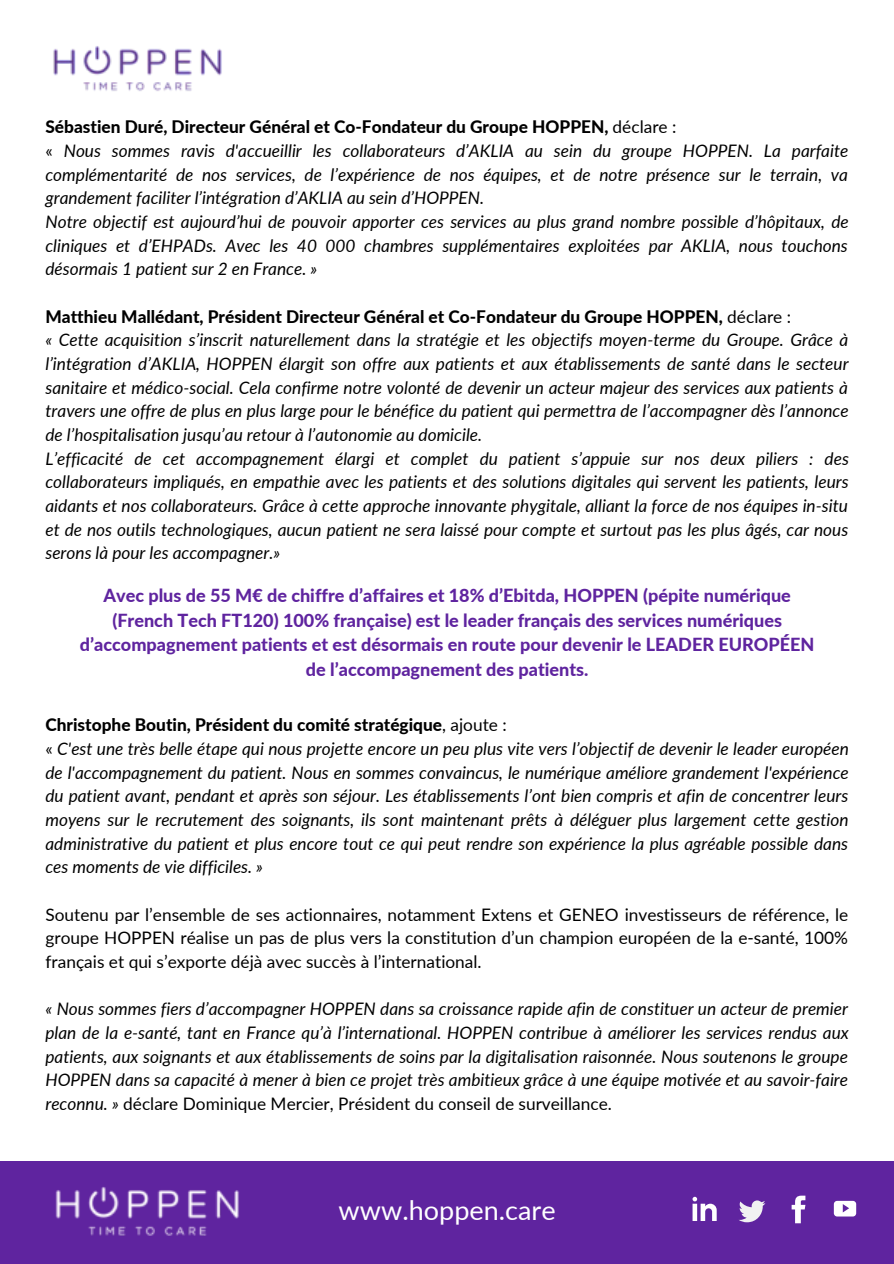
<style>
.page{position:relative;width:894px;height:1264px;background:#fff}
.page>*{position:absolute;margin:0;border:0;box-sizing:border-box;transform-origin:0 0}
.t1{font:27px "Lato";color:#fff}
.t2{font:800 18px/24.8px "Lato";color:#5f249f;text-align:center}
.t3{font:italic 17.25px/23.7px "Lato";color:#000}
.t4{font:17.25px/23.7px "Lato";color:#000;text-align:justify}
.s1{font-weight:800;font-style:normal}
.s2{font-style:normal}
</style>
<div class="page">
<img style="left:53px;top:46px;width:169px;height:45px">
<div style="left:0;top:1161px;width:893px;height:102px;background:#5f249f"></div>
<img style="left:55px;top:1186px;width:184px;height:50px">
<svg style="left:739px;top:1200px;width:26px;height:22px"></svg>
<svg style="left:692px;top:1196px;width:25px;height:25px"></svg>
<svg style="left:791px;top:1195px;width:15px;height:29px"></svg>
<svg style="left:833px;top:1200px;width:24px;height:17px"></svg>
<p class="t3" style="left:45px;top:115px;width:804px"><span class="s1">Sébastien Duré, Directeur Général et Co-Fondateur du Groupe HOPPEN,</span> <span class="s2">déclare :<br>«</span> Nous sommes ravis d'accueillir les collaborateurs d’AKLIA au sein du groupe HOPPEN. La parfaite complémentarité de nos services, de l’expérience de nos équipes, et de notre présence sur le terrain, va grandement faciliter l’intégration d’AKLIA au sein d’HOPPEN.<br>Notre objectif est aujourd’hui de pouvoir apporter ces services au plus grand nombre possible d’hôpitaux, de cliniques et d’EHPADs. Avec les 40 000 chambres supplémentaires exploitées par AKLIA, nous touchons désormais 1 patient sur 2 en France. »</p>
<p class="t3" style="left:45px;top:304px;width:804px"><span class="s1">Matthieu Mallédant, Président Directeur Général et Co-Fondateur du Groupe HOPPEN,</span> <span class="s2">déclare :<br></span>« Cette acquisition s’inscrit naturellement dans la stratégie et les objectifs moyen-terme du Groupe. Grâce à l’intégration d’AKLIA, HOPPEN élargit son offre aux patients et aux établissements de santé dans le secteur sanitaire et médico-social. Cela confirme notre volonté de devenir un acteur majeur des services aux patients à travers une offre de plus en plus large pour le bénéfice du patient qui permettra de l’accompagner dès l’annonce de l’hospitalisation jusqu’au retour à l’autonomie au domicile.<br>L’efficacité de cet accompagnement élargi et complet du patient s’appuie sur nos deux piliers : des collaborateurs impliqués, en empathie avec les patients et des solutions digitales qui servent les patients, leurs aidants et nos collaborateurs. Grâce à cette approche innovante phygitale, alliant la force de nos équipes in-situ et de nos outils technologiques, aucun patient ne sera laissé pour compte et surtout pas les plus âgés, car nous serons là pour les accompagner.»</p>
<p class="t2" style="left:80px;top:582px;width:735px">Avec plus de 55 M€ de chiffre d’affaires et 18% d’Ebitda, HOPPEN (pépite numérique (French Tech FT120) 100% française) est le leader français des services numériques d’accompagnement patients et est désormais en route pour devenir le LEADER EUROPÉEN de l’accompagnement des patients.</p>
<p class="t3" style="left:45px;top:712px;width:804px"><span class="s1">Christophe Boutin, Président du comité stratégique</span><span class="s2">, ajoute :<br>«</span> C'est une très belle étape qui nous projette encore un peu plus vite vers l’objectif de devenir le leader européen de l'accompagnement du patient. Nous en sommes convaincus, le numérique améliore grandement l'expérience du patient avant, pendant et après son séjour. Les établissements l’ont bien compris et afin de concentrer leurs moyens sur le recrutement des soignants, ils sont maintenant prêts à déléguer plus largement cette gestion administrative du patient et plus encore tout ce qui peut rendre son expérience la plus agréable possible dans ces moments de vie difficiles. »</p>
<p class="t4" style="left:45px;top:901px;width:804px">Soutenu par l’ensemble de ses actionnaires, notamment Extens et GENEO investisseurs de référence, le groupe HOPPEN réalise un pas de plus vers la constitution d’un champion européen de la e-santé, 100% français et qui s’exporte déjà avec succès à l’international.</p>
<p class="t3" style="left:45px;top:996px;width:804px;text-align:justify">« Nous sommes fiers d’accompagner HOPPEN dans sa croissance rapide afin de constituer un acteur de premier plan de la e-santé, tant en France qu’à l’international. HOPPEN contribue à améliorer les services rendus aux patients, aux soignants et aux établissements de soins par la digitalisation raisonnée. Nous soutenons le groupe HOPPEN dans sa capacité à mener à bien ce projet très ambitieux grâce à une équipe motivée et au savoir-faire reconnu. » <span class="s2">déclare Dominique Mercier, Président du conseil de surveillance.</span></p>
<h1 class="t1" style="left:338px;top:1190px;width:218px">www.hoppen.care</h1>
</div>
